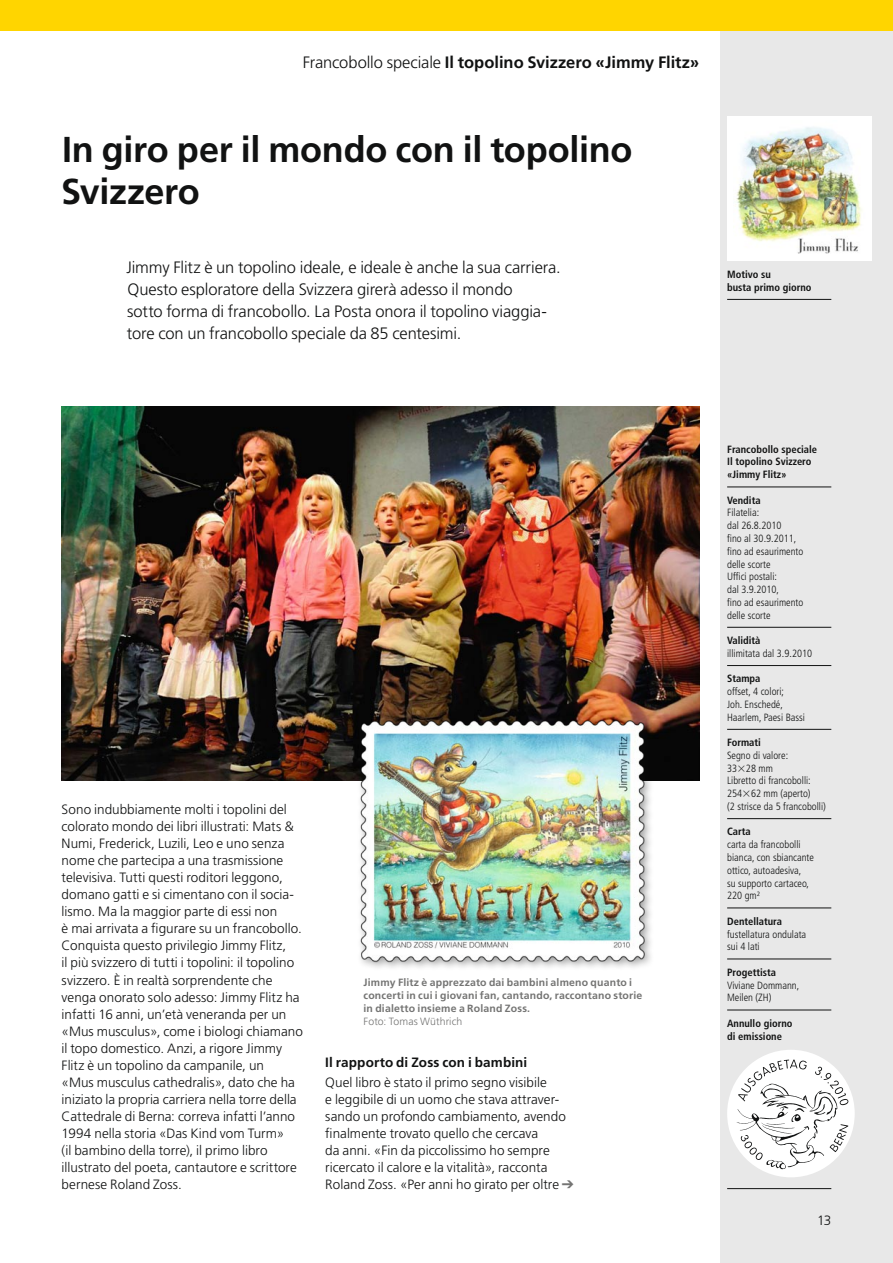
<style>
.page{position:relative;width:893px;height:1263px;background:#fff}
.page>*{position:absolute;margin:0;border:0;box-sizing:border-box;transform-origin:0 0}
.t1{font:700 36px/42px "Frutiger";letter-spacing:-.005em;color:#111212}
.t2{font:300 16.5px/21.8px "Frutiger";letter-spacing:-.005em;color:#111212}
.t3{font:700 16.5px "Frutiger";letter-spacing:-.005em;color:#111212}
.t4{font:300 13.5px/17px "Frutiger";color:#111212}
.t5{font:700 13.5px "Frutiger";letter-spacing:.01em;color:#111212}
.t6{font:300 condensed 10.5px/12.8px "Frutiger";color:#111212}
.t7{font:700 condensed 10.5px/12.8px "Frutiger";color:#111212}
.t8{font:700 10.5px/12.8px "Frutiger";letter-spacing:.015em;color:#747473}
.t9{font:300 10.5px "Frutiger";letter-spacing:.01em;color:#747473}
.s1{font-weight:300}
.s2{color:#747473}
.s3{font-family:"Mathematical Pi One";font-weight:400;font-stretch:normal}
</style>
<div class="page">
<img style="left:62px;top:406px;width:637px;height:374px">
<img style="left:352px;top:712px;width:303px;height:256px">
<div style="left:721px;top:0;width:172px;height:1263px;background:#e8e8e8"></div>
<div style="left:727px;top:116px;width:145px;height:144px;background:#fff"></div>
<img style="left:736px;top:127px;width:126px;height:127px">
<div style="left:0;top:0;width:893px;height:31px;background:#ffd500"></div>
<img style="left:727px;top:1050px;width:128px;height:127px;border-radius:64px">
<hr style="left:727px;top:299px;width:104px;height:1px;background:#111212">
<hr style="left:727px;top:487px;width:104px;height:1px;background:#111212">
<hr style="left:727px;top:627px;width:104px;height:1px;background:#111212">
<hr style="left:727px;top:665px;width:104px;height:1px;background:#111212">
<hr style="left:727px;top:729px;width:104px;height:1px;background:#111212">
<hr style="left:727px;top:818px;width:104px;height:1px;background:#111212">
<hr style="left:727px;top:908px;width:104px;height:1px;background:#111212">
<hr style="left:727px;top:959px;width:104px;height:1px;background:#111212">
<hr style="left:727px;top:1010px;width:104px;height:1px;background:#111212">
<hr style="left:727px;top:1188px;width:104px;height:1px;background:#111212">
<p class="t3" style="left:303px;top:53px;width:398px"><span class="s1">Francobollo speciale</span> Il topolino Svizzero «Jimmy Flitz»</p>
<h1 class="t1" style="left:61px;top:128px;width:573px">In giro per il mondo con il topolino<br>Svizzero</h1>
<p class="t2" style="left:126px;top:257px;width:436px">Jimmy Flitz è un topolino ideale, e ideale è anche la sua carriera.<br>Questo esploratore della Svizzera girerà adesso il mondo<br>sotto forma di francobollo. La Posta onora il topolino viaggia&shy;tore con un francobollo speciale da 85 centesimi.</p>
<p class="t7" style="left:727px;top:268px;width:86px">Motivo su<br>busta primo giorno</p>
<p class="t4" style="left:62px;top:801px;width:243px">Sono indubbiamente molti i topolini del colorato mondo dei libri illustrati: Mats &amp; Numi, Frederick, Luzili, Leo e uno senza nome che partecipa a una trasmissione televisiva. Tutti questi roditori leggono, domano gatti e si cimentano con il socia&shy;lismo. Ma la maggior parte di essi non<br>è mai arrivata a figurare su un francobollo.<br>Conquista questo privilegio Jimmy Flitz,<br>il più svizzero di tutti i topolini: il topolino svizzero. È in realtà sorprendente che venga onorato solo adesso: Jimmy Flitz ha infatti 16 anni, un’età veneranda per un «Mus musculus», come i biologi chiamano il topo domestico. Anzi, a rigore Jimmy Flitz è un topolino da campanile, un<br>«Mus musculus cathedralis», dato che ha iniziato la propria carriera nella torre della Cattedrale di Berna: correva infatti l’anno 1994 nella storia «Das Kind vom Turm»<br>(il bambino della torre), il primo libro illustrato del poeta, cantautore e scrittore bernese Roland Zoss.</p>
<p class="t8" style="left:364px;top:976px;width:280px">Jimmy Flitz è apprezzato dai bambini almeno quanto i concerti in cui i giovani fan, cantando, raccontano storie in dialetto insieme a Roland Zoss.</p>
<p class="t9" style="left:364px;top:1015px;width:100px">Foto: Tomas Wüthrich</p>
<p class="t5" style="left:325px;top:1054px;width:204px">Il rapporto di Zoss con i bambini</p>
<p class="t4" style="left:325px;top:1073px;width:250px">Quel libro è stato il primo segno visibile<br>e leggibile di un uomo che stava attraver&shy;sando un profondo cambiamento, avendo finalmente trovato quello che cercava<br>da anni. «Fin da piccolissimo ho sempre ricercato il calore e la vitalità», racconta Roland Zoss. «Per anni ho girato per oltre <span class="s2">➔</span></p>
<p class="t7" style="left:727px;top:443px;width:91px">Francobollo speciale<br>Il topolino Svizzero «Jimmy Flitz»</p>
<p class="t7" style="left:727px;top:494px;width:35px">Vendita</p>
<p class="t6" style="left:727px;top:507px;width:78px">Filatelia:<br>dal 26.8.2010<br>fino al 30.9.2011, fino ad esaurimento delle scorte<br>Uffici postali:<br>dal 3.9.2010,<br>fino ad esaurimento delle scorte</p>
<p class="t7" style="left:727px;top:634px;width:35px">Validità</p>
<p class="t6" style="left:727px;top:647px;width:87px">illimitata dal 3.9.2010</p>
<p class="t7" style="left:727px;top:672px;width:35px">Stampa</p>
<p class="t6" style="left:727px;top:685px;width:79px">offset, 4 colori;<br>Joh. Enschedé,<br>Haarlem, Paesi Bassi</p>
<p class="t7" style="left:727px;top:736px;width:35px">Formati</p>
<p class="t6" style="left:727px;top:749px;width:100px">Segno di valore:<br>33<span class="s3">3</span>28 mm<br>Libretto di francobolli:<br>254<span class="s3">3</span>62 mm (aperto)<br>(2 strisce da 5 francobolli)</p>
<p class="t7" style="left:727px;top:825px;width:25px">Carta</p>
<p class="t6" style="left:727px;top:838px;width:88px">carta da francobolli bianca, con sbiancante ottico, autoadesiva,<br>su supporto cartaceo,<br>220 gm²</p>
<p class="t7" style="left:727px;top:915px;width:56px">Dentellatura</p>
<p class="t6" style="left:727px;top:928px;width:81px">fustellatura ondulata sui 4 lati</p>
<p class="t7" style="left:727px;top:966px;width:50px">Progettista</p>
<p class="t6" style="left:727px;top:979px;width:74px">Viviane Dommann,<br>Meilen (ZH)</p>
<p class="t7" style="left:727px;top:1017px;width:67px">Annullo giorno di emissione</p>
<p class="t4" style="left:817px;top:1212px;width:16px">13</p>
</div>
